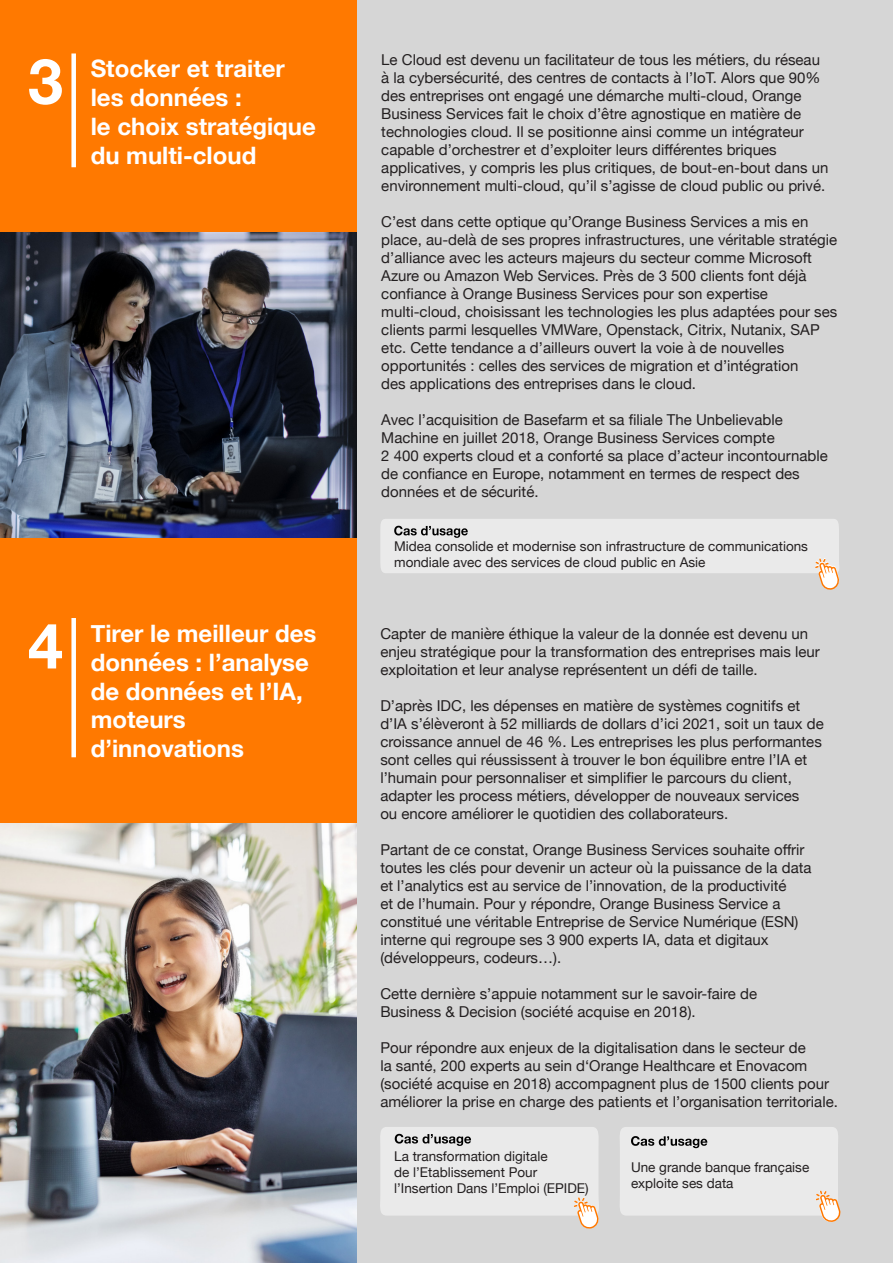
<style>
.page{position:relative;width:893px;height:1263px;background:#d6d6d6}
.page>*{position:absolute;margin:0;border:0;box-sizing:border-box;transform-origin:0 0}
.t1{font:700 63px "Helvetica Neue";color:#fff}
.t2{font:700 24px/28.8px "Helvetica Neue";color:#fff}
.t3{font:15px/18px "Helvetica Neue";color:#231f20}
.t4{font:13.5px/16.2px "Helvetica Neue";color:#231f20}
</style>
<div class="page">
<div style="left:0;top:0;width:356px;height:510px;background:#ff7900"></div>
<div style="left:0;top:510px;width:356px;height:753px;background:#ff7900"></div>
<div style="left:71px;top:53px;width:5px;height:114px;background:#fff"></div>
<div style="left:71px;top:618px;width:5px;height:139px;background:#fff"></div>
<img style="left:0;top:232px;width:356px;height:306px">
<img style="left:0;top:823px;width:356px;height:440px">
<svg style="left:380px;top:519px;width:459px;height:71px"></svg>
<svg style="left:380px;top:1127px;width:219px;height:102px;background:#e4e3e2"></svg>
<svg style="left:620px;top:1127px;width:221px;height:95px;background:#e5e4e3"></svg>
<p class="t1" style="left:28px;top:32px;width:37px">3</p>
<p class="t2" style="left:91px;top:55px;width:196px">Stocker et traiter les données :</p>
<p class="t2" style="left:91px;top:113px;width:227px">le choix stratégique du multi-cloud</p>
<p class="t1" style="left:28px;top:597px;width:37px">4</p>
<p class="t2" style="left:91px;top:620px;width:227px">Tirer le meilleur des données : l’analyse de données et l’IA, moteurs</p>
<p class="t2" style="left:91px;top:735px;width:155px">d’innovations</p>
<p class="t3" style="left:381px;top:52px;width:440px">Le Cloud est devenu un facilitateur de tous les métiers, du réseau</p>
<p class="t3" style="left:381px;top:70px;width:441px">à la cybersécurité, des centres de contacts à l’IoT. Alors que 90% des entreprises ont engagé une démarche multi-cloud, Orange</p>
<p class="t3" style="left:381px;top:106px;width:424px">Business Services fait le choix d’être agnostique en matière de technologies cloud. Il se positionne ainsi comme un intégrateur capable d’orchestrer et d’exploiter leurs différentes briques</p>
<p class="t3" style="left:381px;top:160px;width:449px">applicatives, y compris les plus critiques, de bout-en-bout dans un environnement multi-cloud, qu’il s’agisse de cloud public ou privé.</p>
<p class="t3" style="left:381px;top:214px;width:457px">C’est dans cette optique qu’Orange Business Services a mis en place, au-delà de ses propres infrastructures, une véritable stratégie d’alliance avec les acteurs majeurs du secteur comme Microsoft Azure ou Amazon Web Services. Près de 3 500 clients font déjà confiance à Orange Business Services pour son expertise</p>
<p class="t3" style="left:381px;top:304px;width:457px">multi-cloud, choisissant les technologies les plus adaptées pour ses clients parmi lesquelles VMWare, Openstack, Citrix, Nutanix, SAP etc. Cette tendance a d’ailleurs ouvert la voie à de nouvelles</p>
<p class="t3" style="left:381px;top:358px;width:419px">opportunités : celles des services de migration et d’intégration</p>
<p class="t3" style="left:381px;top:376px;width:316px">des applications des entreprises dans le cloud.</p>
<p class="t3" style="left:381px;top:412px;width:403px">Avec l’acquisition de Basefarm et sa filiale The Unbelievable</p>
<p class="t3" style="left:381px;top:430px;width:395px">Machine en juillet 2018, Orange Business Services compte</p>
<p class="t3" style="left:381px;top:448px;width:448px">2 400 experts cloud et a conforté sa place d’acteur incontournable</p>
<p class="t3" style="left:381px;top:466px;width:420px">de confiance en Europe, notamment en termes de respect des</p>
<p class="t3" style="left:381px;top:484px;width:159px">données et de sécurité.</p>
<p class="t4" style="left:394px;top:538px;width:415px">Midea consolide et modernise son infrastructure de communications mondiale avec des services de cloud public en Asie</p>
<p class="t3" style="left:380px;top:626px;width:429px">Capter de manière éthique la valeur de la donnée est devenu un</p>
<p class="t3" style="left:380px;top:644px;width:441px">enjeu stratégique pour la transformation des entreprises mais leur exploitation et leur analyse représentent un défi de taille.</p>
<p class="t3" style="left:380px;top:698px;width:421px">D’après IDC, les dépenses en matière de systèmes cognitifs et</p>
<p class="t3" style="left:380px;top:716px;width:445px">d’IA s’élèveront à 52 milliards de dollars d’ici 2021, soit un taux de croissance annuel de 46 %. Les entreprises les plus performantes sont celles qui réussissent à trouver le bon équilibre entre l’IA et l’humain pour personnaliser et simplifier le parcours du client,</p>
<p class="t3" style="left:380px;top:788px;width:420px">adapter les process métiers, développer de nouveaux services</p>
<p class="t3" style="left:380px;top:806px;width:349px">ou encore améliorer le quotidien des collaborateurs.</p>
<p class="t3" style="left:380px;top:842px;width:426px">Partant de ce constat, Orange Business Services souhaite offrir</p>
<p class="t3" style="left:380px;top:860px;width:433px">toutes les clés pour devenir un acteur où la puissance de la data</p>
<p class="t3" style="left:380px;top:878px;width:408px">et l’analytics est au service de l’innovation, de la productivité</p>
<p class="t3" style="left:380px;top:896px;width:402px">et de l’humain. Pour y répondre, Orange Business Service a</p>
<p class="t3" style="left:380px;top:914px;width:420px">constitué une véritable Entreprise de Service Numérique (ESN)</p>
<p class="t3" style="left:380px;top:932px;width:390px">interne qui regroupe ses 3 900 experts IA, data et digitaux</p>
<p class="t3" style="left:380px;top:950px;width:182px">(développeurs, codeurs…).</p>
<p class="t3" style="left:380px;top:986px;width:378px">Cette dernière s’appuie notamment sur le savoir-faire de</p>
<p class="t3" style="left:380px;top:1004px;width:317px">Business &amp; Decision (société acquise en 2018).</p>
<p class="t3" style="left:380px;top:1040px;width:427px">Pour répondre aux enjeux de la digitalisation dans le secteur de</p>
<p class="t3" style="left:380px;top:1058px;width:459px">la santé, 200 experts au sein d‘Orange Healthcare et Enovacom (société acquise en 2018) accompagnent plus de 1500 clients pour améliorer la prise en charge des patients et l’organisation territoriale.</p>
<p class="t4" style="left:394px;top:1149px;width:155px">La transformation digitale de l’Etablissement Pour</p>
<p class="t4" style="left:394px;top:1181px;width:196px">l’Insertion Dans l’Emploi (EPIDE)</p>
<p class="t4" style="left:631px;top:1159px;width:180px">Une grande banque française exploite ses data</p>
</div>
